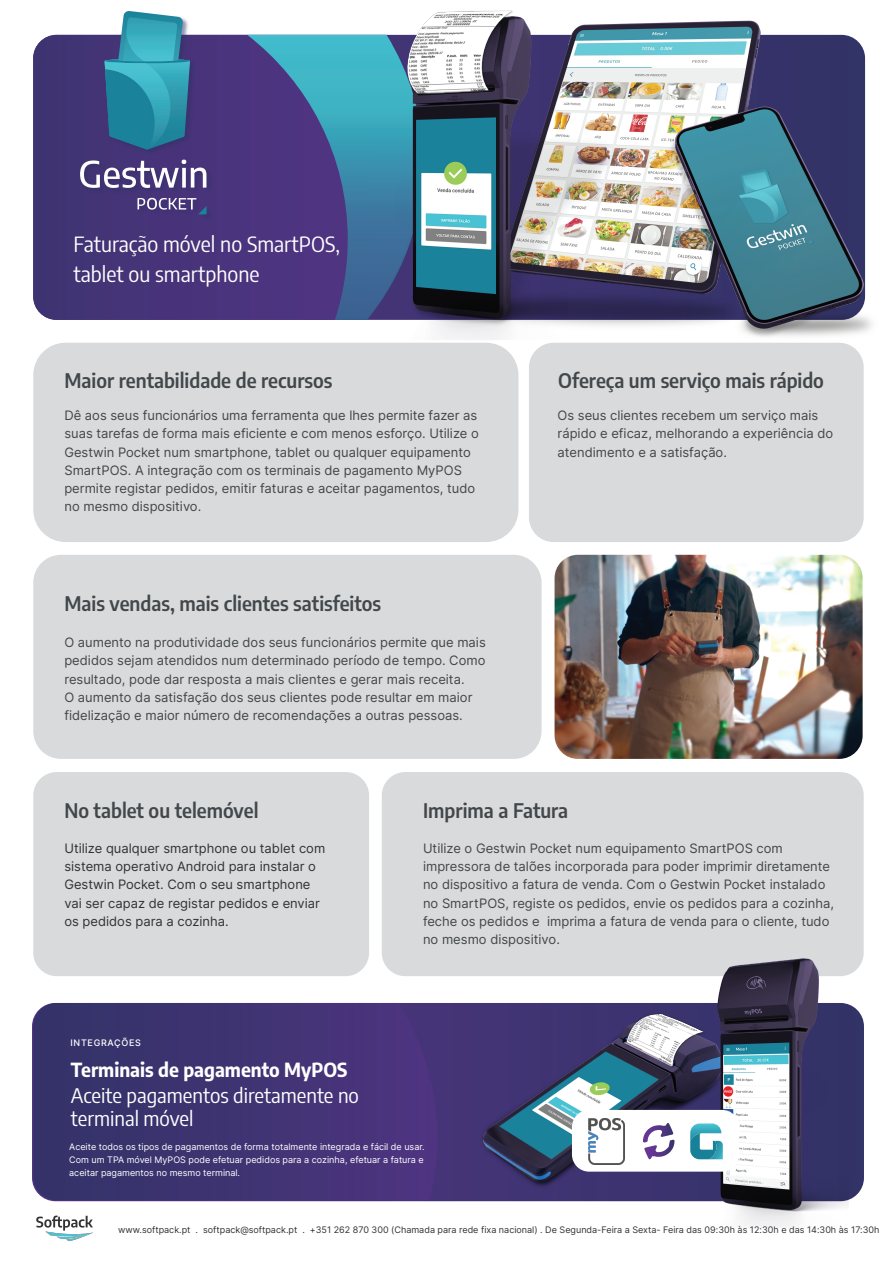
<style>
.page{position:relative;width:893px;height:1263px;background:#fff}
.page>*{position:absolute;margin:0;border:0;box-sizing:border-box;transform-origin:0 0}
.t1{font:semi-condensed 21px/29.2px "Encode Sans";color:#fff}
.t2{font:semi-condensed 20.1px/23.2px "Encode Sans";color:#fff}
.t3{font:600 semi-condensed 19.8px "Encode Sans";color:#41474a}
.t4{font:700 semi-condensed 19.05px "Encode Sans";color:#fff}
.t5{font:13.05px/18.1px "Inter Regular 400 0";color:#41474a}
.t6{font:13.05px/18.1px "Inter Regular 400 0";color:#313232}
.t7{font:9px/12.9px "Inter Regular 400 0";color:#fff;text-align:justify}
.t8{font:9px "Inter Regular 400 0";color:#313232}
.t9{font:500 9px "Inter";letter-spacing:.075em;color:#fff}
</style>
<div class="page">
<div style="left:33px;top:35px;width:214px;height:285px;background:#463478"></div>
<svg style="left:247px;top:35px;width:147px;height:285px;background:#456298"></svg>
<img style="left:394px;top:10px;width:478px;height:342px">
<div style="left:33px;top:772px;width:336px;height:204px;background:#d9dadc;border-radius:23px"></div>
<svg style="left:32px;top:1003px;width:832px;height:198px;background:#443875"></svg>
<svg style="left:33px;top:1003px;width:404px;height:197px;background:#403373"></svg>
<div style="left:382px;top:772px;width:482px;height:204px;background:#d9dadc;border-radius:23px"></div>
<div style="left:78px;top:34px;width:136px;height:188px;background:#453477"></div>
<svg style="left:80px;top:160px;width:126px;height:28px"></svg>
<svg style="left:137px;top:198px;width:70px;height:16px"></svg>
<svg style="left:104px;top:11px;width:86px;height:139px;background:#3d92ab"></svg>
<div style="left:33px;top:343px;width:485px;height:199px;background:#d9dadc;border-radius:32px"></div>
<div style="left:529px;top:343px;width:335px;height:199px;background:#d9dadc;border-radius:25px"></div>
<div style="left:33px;top:555px;width:509px;height:204px;background:#d9dadc;border-radius:28px"></div>
<img style="left:555px;top:555px;width:308px;height:204px">
<img style="left:476px;top:1003px;width:223px;height:191px">
<img style="left:36px;top:1215px;width:57px;height:27px">
<img style="left:699px;top:958px;width:150px;height:269px">
<div style="left:572px;top:1110px;width:167px;height:61px;background:#fff;border-radius:17px"></div>
<svg style="left:643px;top:1123px;width:31px;height:36px"></svg>
<svg style="left:690px;top:1123px;width:33px;height:36px"></svg>
<img style="left:588px;top:1118px;width:37px;height:47px">
<h1 class="t1" style="left:74px;top:229px;width:268px">Faturação móvel no SmartPOS, tablet ou smartphone</h1>
<h3 class="t3" style="left:64px;top:367px;width:270px">Maior rentabilidade de recursos</h3>
<p class="t5" style="left:64px;top:406px;width:416px">Dê aos seus funcionários uma ferramenta que lhes permite fazer as suas tarefas de forma mais eficiente e com menos esforço. Utilize o Gestwin Pocket num smartphone, tablet ou qualquer equipamento SmartPOS. A integração com os terminais de pagamento MyPOS permite registar pedidos, emitir faturas e aceitar pagamentos, tudo no mesmo dispositivo.</p>
<h3 class="t3" style="left:64px;top:590px;width:318px">Mais vendas, mais clientes satisfeitos</h3>
<p class="t5" style="left:64px;top:633px;width:423px">O aumento na produtividade dos seus funcionários permite que mais pedidos sejam atendidos num determinado período de tempo. Como resultado, pode dar resposta a mais clientes e gerar mais receita.<br>O aumento da satisfação dos seus clientes pode resultar em maior fidelização e maior número de recomendações a outras pessoas.</p>
<h3 class="t3" style="left:558px;top:367px;width:267px">Ofereça um serviço mais rápido</h3>
<p class="t5" style="left:558px;top:406px;width:277px">Os seus clientes recebem um serviço mais rápido e eficaz, melhorando a experiência do atendimento e a satisfação.</p>
<h3 class="t3" style="left:64px;top:796px;width:196px">No tablet ou telemóvel</h3>
<p class="t6" style="left:64px;top:839px;width:262px">Utilize qualquer smartphone ou tablet com sistema operativo Android para instalar o Gestwin Pocket. Com o seu smartphone vai ser capaz de registar pedidos e enviar os pedidos para a cozinha.</p>
<p class="t9" style="left:71px;top:1036px;width:72px">INTEGRAÇÕES</p>
<h3 class="t4" style="left:71px;top:1055px;width:278px">Terminais de pagamento MyPOS</h3>
<h2 class="t2" style="left:71px;top:1083px;width:290px">Aceite pagamentos diretamente no terminal móvel</h2>
<h3 class="t3" style="left:423px;top:796px;width:147px">Imprima a Fatura</h3>
<p class="t5" style="left:423px;top:839px;width:413px">Utilize o Gestwin Pocket num equipamento SmartPOS com impressora de talões incorporada para poder imprimir diretamente no dispositivo a fatura de venda. Com o Gestwin Pocket instalado no SmartPOS, registe os pedidos, envie os pedidos para a cozinha, feche os pedidos e imprima a fatura de venda para o cliente, tudo no mesmo dispositivo.</p>
<p class="t7" style="left:69px;top:1140px;width:357px">Aceite todos os tipos de pagamentos de forma totalmente integrada e fácil de usar.<br>Com um TPA móvel MyPOS pode efetuar pedidos para a cozinha, efetuar a fatura e aceitar pagamentos no mesmo terminal.</p>
<p class="t8" style="left:118px;top:1223px;width:763px">www.softpack.pt . softpack@softpack.pt . +351 262 870 300 (Chamada para rede fixa nacional) . De Segunda-Feira a Sexta- Feira das 09:30h às 12:30h e das 14:30h às 17:30h</p>
</div>
